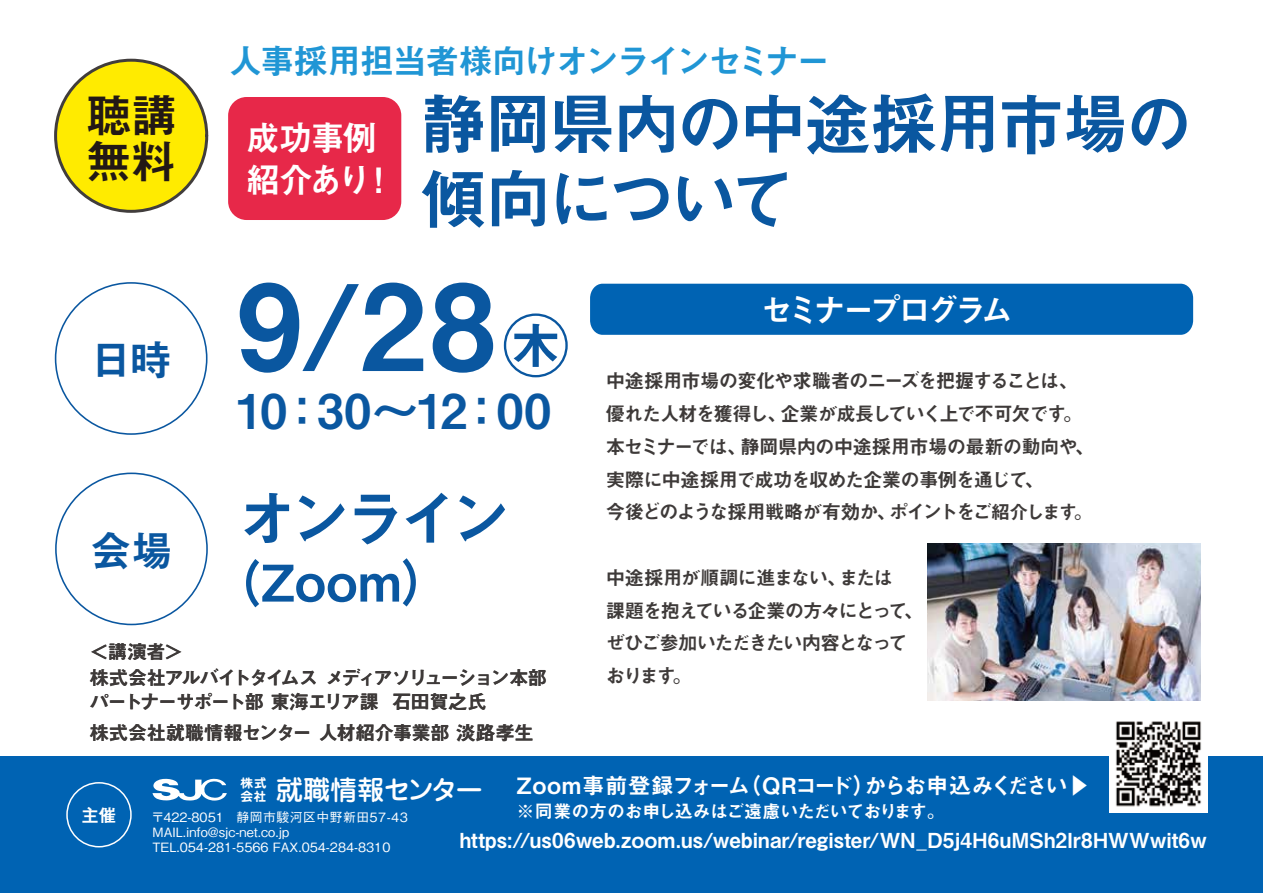
<style>
.page{position:relative;width:1263px;height:893px;background:#fff}
.page>*{position:absolute;margin:0;border:0;box-sizing:border-box;transform-origin:0 0}
.t1{font:119.1px "Midashi Go Pr 6 N MB31";color:#0a57a0}
.t2{font:67.5px/75px "Midashi Go Pr 6 N MB31";letter-spacing:-.055em;color:#0a57a0}
.t3{font:61.5px "Midashi Go Pr 6 N MB31";letter-spacing:-.14em;color:#0a57a0}
.t4{font:50.55px "Midashi Go Pr 6 N MB31";color:#0a57a0}
.t5{font:48px "Midashi Go Pr 6 N MB31";letter-spacing:-.02em;color:#0a57a0}
.t6{font:46.5px/46.5px "Midashi Go Pr 6 N MB31";color:#221815}
.t7{font:42.6px "Midashi Go Pr 6 N MB31";color:#0a57a0}
.t8{font:34.95px/42px "Midashi Go Pr 6 N MB31";letter-spacing:-.05em;color:#fff}
.t9{font:34.5px "Midashi Go Pr 6 N MB31";letter-spacing:-.075em;color:#2096d5}
.t10{font:31.95px "Midashi Go Pr 6 N MB31";letter-spacing:-.145em;color:#fff}
.t11{font:500 27px "Jun 34 Pro";letter-spacing:-.045em;color:#fff}
.t12{font:22.5px "Midashi Go Pr 6 N MB31";letter-spacing:-.07em;color:#fff}
.t13{font:20.7px "Midashi Go Pr 6 N MB31";letter-spacing:.005em;color:#fff}
.t14{font:19.5px/32.8px "Midashi Go Pr 6 N MB31";letter-spacing:-.07em;color:#3e3a39}
.t15{font:19.5px/24.8px "Midashi Go Pr 6 N MB31";letter-spacing:-.09em;color:#3e3a39}
.t16{font:19.5px "Midashi Go Pr 6 N MB31";letter-spacing:-.025em;color:#3e3a39}
.t17{font:18px "Midashi Go Pr 6 N MB31";letter-spacing:-.05em;color:#fff}
.t18{font:500 12.75px/15px "Gothic BBB Pr 6 N";color:#fff}
.s1{font-size:67.35px}
.s2{font-size:18.75px}
</style>
<div class="page">
<div style="left:1px;top:756px;width:1262px;height:137px;background:#0063b3"></div>
<div style="left:590px;top:284px;width:603px;height:51px;background:#0063b3"></div>
<div style="left:55px;top:282px;width:152px;height:153px;background:#fff;border:2px solid #0a57a0;border-radius:50%"></div>
<div style="left:54px;top:59px;width:154px;height:154px;background:#ffeb00;border:3px solid #413d3c;border-radius:50%"></div>
<div style="left:55px;top:473px;width:153px;height:152px;background:#fff;border:2px solid #0a57a0;border-radius:50%"></div>
<div style="left:66px;top:782px;width:66px;height:65px;border:2px solid #fff;border-radius:50%"></div>
<svg style="left:152px;top:778px;width:75px;height:23px"></svg>
<div style="left:228px;top:97px;width:173px;height:123px;background:#e72849;border-radius:18px"></div>
<img style="left:928px;top:543px;width:272px;height:157px">
<img style="left:1109px;top:721px;width:98px;height:91px">
<h3 class="t6" style="left:85px;top:90px;width:93px">聴講無料</h3>
<h3 class="t9" style="left:228px;top:34px;width:604px">人事採用担当者様向けオンラインセミナー</h3>
<h3 class="t8" style="left:246px;top:115px;width:151px">成功事例紹介あり！</h3>
<h2 class="t2" style="left:420px;top:83px;width:774px">静岡県内の中途採用市場の傾向について</h2>
<h3 class="t7" style="left:90px;top:326px;width:84px">日時</h3>
<h3 class="t7" style="left:90px;top:516px;width:85px">会場</h3>
<h1 class="t1" style="left:236px;top:231px;width:335px">9/28<span class="s1">㊍</span></h1>
<h3 class="t5" style="left:236px;top:372px;width:316px">10：30～12：00</h3>
<h3 class="t3" style="left:237px;top:469px;width:276px">オンライン</h3>
<h3 class="t4" style="left:237px;top:542px;width:215px">(Zoom）</h3>
<p class="t15" style="left:90px;top:639px;width:459px">＜講演者＞<br>株式会社アルバイトタイムス メディアソリューション本部パートナーサポート部 東海エリア課 石田賀之氏</p>
<p class="t16" style="left:90px;top:717px;width:446px">株式会社就職情報センター 人材紹介事業部 淡路孝生</p>
<h3 class="t10" style="left:761px;top:284px;width:254px">セミナープログラム</h3>
<p class="t14" style="left:606px;top:364px;width:490px">中途採用市場の変化や求職者のニーズを把握することは、優れた人材を獲得し、企業が成長していく上で不可欠です。本セミナーでは、静岡県内の中途採用市場の最新の動向や、実際に中途採用で成功を収めた企業の事例を通じて、<br>今後どのような採用戦略が有効か、ポイントをご<span class="s2">紹介します。</span></p>
<p class="t14" style="left:606px;top:560px;width:319px">中途採用が順調に進まない、または<br>課題を抱えている企業の方々にとって、ぜひご参加いただきたい内容となっております。</p>
<p class="t12" style="left:516px;top:767px;width:575px">Zoom事前登録フォーム（QRコード）からお申込みください▶</p>
<p class="t17" style="left:516px;top:797px;width:430px">※同業の方のお申し込みはご遠慮いただいております。</p>
<h3 class="t11" style="left:240px;top:768px;width:244px">㍿就職情報センター</h3>
<p class="t13" style="left:460px;top:824px;width:749px">https://us06web.zoom.us/webinar/register/WN_D5j4H6uMSh2Ir8HWWwit6w</p>
<p class="t17" style="left:81px;top:801px;width:37px">主催</p>
<p class="t18" style="left:152px;top:809px;width:271px">〒422-8051　静岡市駿河区中野新田57-43　<br>MAIL.info@sjc-net.co.jp<br>TEL.054-281-5566 FAX.054-284-8310</p>
</div>
